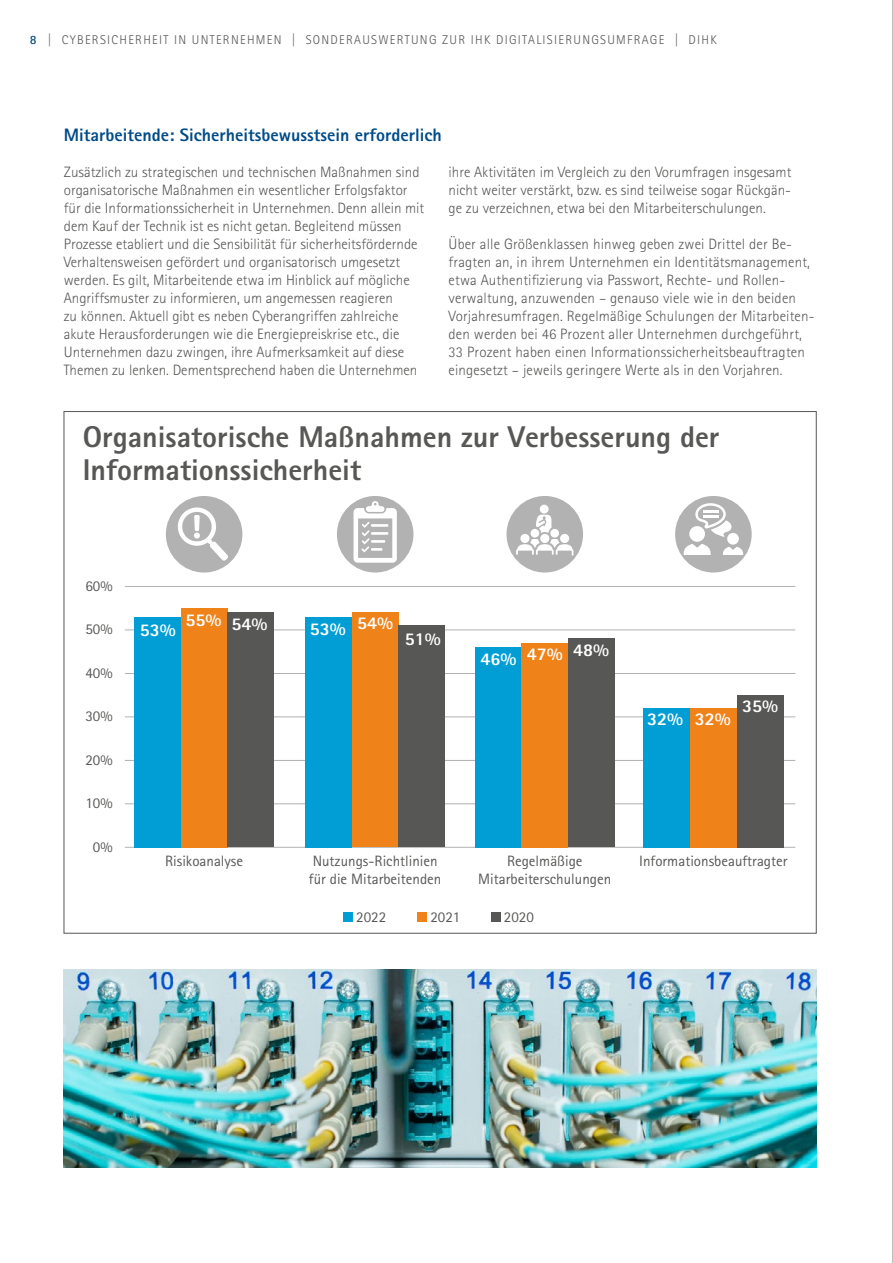
<style>
.page{position:relative;width:893px;height:1263px;background:#fff}
.page>*{position:absolute;margin:0;border:0;box-sizing:border-box;transform-origin:0 0}
.t1{font:800 30px/33px "Agfa Rotis Sans Serif";color:#575756}
.t2{font:800 18px "Agfa Rotis Sans Serif";color:#004b88}
.t3{font:800 18px "Agfa Rotis Sans Serif";color:#fff}
.t4{font:300 15px/18px "Agfa Rotis Sans Serif";color:#575756}
.t5{font:15px/18px "Agfa Rotis Sans Serif";color:#575756}
.t6{font:300 12.75px "Agfa Rotis Sans Serif";letter-spacing:.1em;color:#575756}
.s1{font-weight:700;color:#004b88}
</style>
<div class="page">
<hr style="left:125px;top:847px;width:670px;height:1px;background:#b3b2b2">
<hr style="left:125px;top:803px;width:670px;height:1px;background:#b3b2b2">
<hr style="left:125px;top:760px;width:670px;height:1px;background:#b3b2b2">
<hr style="left:125px;top:716px;width:670px;height:1px;background:#b3b2b2">
<hr style="left:125px;top:673px;width:670px;height:1px;background:#b3b2b2">
<hr style="left:125px;top:629px;width:670px;height:1px;background:#b3b2b2">
<hr style="left:125px;top:586px;width:670px;height:1px;background:#b3b2b2">
<div style="left:134px;top:617px;width:47px;height:230px;background:#009ed4"></div>
<div style="left:181px;top:608px;width:47px;height:239px;background:#f0821a"></div>
<div style="left:228px;top:612px;width:46px;height:235px;background:#575756"></div>
<div style="left:305px;top:617px;width:47px;height:230px;background:#009ed4"></div>
<div style="left:352px;top:612px;width:47px;height:235px;background:#f0821a"></div>
<div style="left:399px;top:625px;width:46px;height:222px;background:#575756"></div>
<div style="left:475px;top:647px;width:46px;height:200px;background:#009ed4"></div>
<div style="left:521px;top:643px;width:47px;height:204px;background:#f0821a"></div>
<div style="left:568px;top:639px;width:47px;height:208px;background:#575756"></div>
<div style="left:643px;top:708px;width:47px;height:139px;background:#009ed4"></div>
<div style="left:690px;top:708px;width:47px;height:139px;background:#f0821a"></div>
<div style="left:737px;top:695px;width:46px;height:152px;background:#575756"></div>
<div style="left:343px;top:912px;width:9px;height:9px;background:#009ed4"></div>
<div style="left:417px;top:912px;width:9px;height:9px;background:#f0821a"></div>
<div style="left:491px;top:912px;width:9px;height:9px;background:#575756"></div>
<div style="left:166px;top:496px;width:76px;height:76px;background:#b3b2b2;border-radius:50%"></div>
<svg style="left:178px;top:507px;width:50px;height:54px"></svg>
<div style="left:337px;top:496px;width:76px;height:76px;background:#b3b2b2;border-radius:50%"></div>
<svg style="left:354px;top:501px;width:43px;height:62px"></svg>
<div style="left:506px;top:496px;width:77px;height:76px;background:#b3b2b2;border-radius:50%"></div>
<svg style="left:536px;top:515px;width:15px;height:18px"></svg>
<div style="left:540px;top:505px;width:9px;height:8px;background:#fff;border-radius:50%"></div>
<div style="left:540px;top:534px;width:9px;height:9px;background:#fff;border-radius:50%"></div>
<div style="left:520px;top:534px;width:10px;height:9px;background:#fff;border-radius:50%"></div>
<div style="left:530px;top:529px;width:9px;height:8px;background:#fff;border-radius:50%"></div>
<div style="left:560px;top:534px;width:9px;height:9px;background:#fff;border-radius:50%"></div>
<svg style="left:516px;top:539px;width:57px;height:16px"></svg>
<div style="left:550px;top:529px;width:9px;height:8px;background:#fff;border-radius:50%"></div>
<div style="left:675px;top:496px;width:77px;height:76px;background:#b3b2b2;border-radius:50%"></div>
<svg style="left:684px;top:544px;width:27px;height:11px"></svg>
<div style="left:727px;top:533px;width:12px;height:12px;background:#fff;border-radius:50%"></div>
<svg style="left:723px;top:547px;width:20px;height:8px"></svg>
<svg style="left:695px;top:503px;width:36px;height:34px"></svg>
<div style="left:689px;top:526px;width:16px;height:16px;background:#fff;border-radius:50%"></div>
<img style="left:64px;top:969px;width:752px;height:198px">
<hr style="left:892px;top:0;width:1px;height:1263px;background:#9d9d9c">
<p class="t6" style="left:30px;top:33px;width:688px"><span class="s1">8</span> | CYBERSICHERHEIT IN UNTERNEHMEN | SONDERAUSWERTUNG ZUR IHK DIGITALISIERUNGSUMFRAGE | DIHK</p>
<h3 class="t2" style="left:64px;top:124px;width:379px">Mitarbeitende: Sicherheitsbewusstsein erforderlich</h3>
<p class="t4" style="left:64px;top:163px;width:362px">Zusätzlich zu strategischen und technischen Maßnahmen sind organisatorische Maßnahmen ein wesentlicher Erfolgsfaktor für die Informationssicherheit in Unternehmen. Denn allein mit dem Kauf der Technik ist es nicht getan. Begleitend müssen Prozesse etabliert und die Sensibilität für sicherheitsfördernde Verhaltensweisen gefördert und organisatorisch umgesetzt werden. Es gilt, Mitarbeitende etwa im Hinblick auf mögliche Angriffsmuster zu informieren, um angemessen reagieren<br>zu können. Aktuell gibt es neben Cyberangriffen zahlreiche akute Herausforderungen wie die Energiepreiskrise etc., die Unternehmen dazu zwingen, ihre Aufmerksamkeit auf diese Themen zu lenken. Dementsprechend haben die Unternehmen</p>
<p class="t4" style="left:449px;top:163px;width:344px;text-align:justify">ihre Aktivitäten im Vergleich zu den Vorumfragen insgesamt nicht weiter verstärkt, bzw. es sind teilweise sogar Rückgän&shy;ge zu verzeichnen, etwa bei den Mitarbeiterschulungen.</p>
<p class="t4" style="left:449px;top:235px;width:368px">Über alle Größenklassen hinweg geben zwei Drittel der Be&shy;fragten an, in ihrem Unternehmen ein Identitätsmanagement, etwa Authentifizierung via Passwort, Rechte- und Rollen&shy;verwaltung, anzuwenden – genauso viele wie in den beiden Vorjahresumfragen. Regelmäßige Schulungen der Mitarbeiten&shy;den werden bei 46 Prozent aller Unternehmen durchgeführt, 33 Prozent haben einen Informationssicherheitsbeauftragten eingesetzt – jeweils geringere Werte als in den Vorjahren.</p>
<p class="t1" style="left:83px;top:420px;width:638px">Organisatorische Maßnahmen zur Verbesserung der<br>Informationssicherheit</p>
<p class="t5" style="left:85px;top:576px;width:29px">60%</p>
<p class="t5" style="left:85px;top:620px;width:29px">50%</p>
<p class="t5" style="left:85px;top:663px;width:29px">40%</p>
<p class="t5" style="left:85px;top:707px;width:29px">30%</p>
<p class="t5" style="left:85px;top:750px;width:29px">20%</p>
<p class="t5" style="left:85px;top:794px;width:29px">10%</p>
<p class="t5" style="left:93px;top:837px;width:21px">0%</p>
<p class="t3" style="left:140px;top:619px;width:38px">53%</p>
<p class="t3" style="left:186px;top:611px;width:83px">55% 54%</p>
<p class="t5" style="left:165px;top:852px;width:80px">Risikoanalyse</p>
<p class="t3" style="left:310px;top:615px;width:85px">53% 54%</p>
<p class="t3" style="left:405px;top:627px;width:38px">51%</p>
<p class="t3" style="left:480px;top:643px;width:130px">46% 47% 48%</p>
<p class="t3" style="left:647px;top:707px;width:85px">32% 32%</p>
<p class="t3" style="left:742px;top:694px;width:38px">35%</p>
<p class="t5" style="left:309px;top:852px;width:134px">Nutzungs-Richtlinien für die Mitarbeitenden</p>
<p class="t5" style="left:478px;top:852px;width:135px;text-align:center">Regelmäßige<br>Mitarbeiterschulungen</p>
<p class="t5" style="left:356px;top:907px;width:31px">2022</p>
<p class="t5" style="left:430px;top:907px;width:31px">2021</p>
<p class="t5" style="left:504px;top:907px;width:31px">2020</p>
<p class="t5" style="left:639px;top:852px;width:150px">Informationsbeauftragter</p>
</div>
